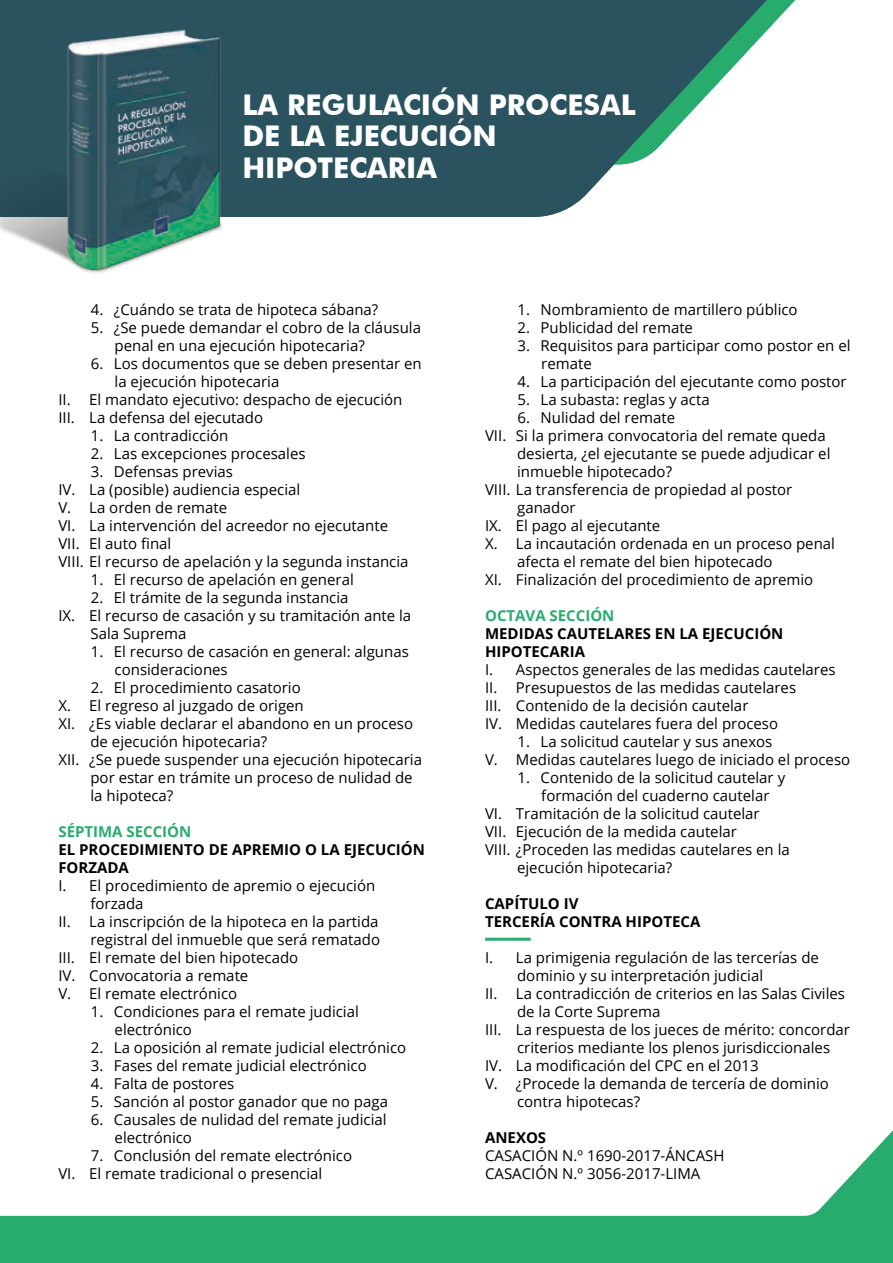
<style>
.page{position:relative;width:893px;height:1263px;background:#fff}
.page>*{position:absolute;margin:0;border:0;box-sizing:border-box;transform-origin:0 0}
.t1{font:700 28.5px/31.5px "Futura BT";color:#fff}
.t2{font:15px/18px "Open Sans";color:#000}
.t3{font:700 15px/18px "Open Sans";color:#000}
.t4{font:700 15px "Open Sans";color:#28ac6e}
</style>
<div class="page">
<img style="left:0;top:217px;width:107px;height:57px">
<img style="left:58px;top:217px;width:164px;height:54px">
<svg style="left:767px;top:0;width:28px;height:31px"></svg>
<svg style="left:0;top:0;width:767px;height:217px;background:#456972"></svg>
<svg style="left:1px;top:1130px;width:892px;height:133px"></svg>
<hr style="left:485px;top:938px;width:46px;height:3px;background:#28ac6e">
<svg style="left:0;top:1215px;width:1px;height:48px"></svg>
<h1 class="t1" style="left:242px;top:89px;width:395px">LA REGULACIÓN PROCESAL<br>DE LA EJECUCIÓN<br>HIPOTECARIA</h1>
<p class="t2" style="left:91px;top:300px;width:289px">4. ¿Cuándo se trata de hipoteca sábana?</p>
<p class="t2" style="left:115px;top:318px;width:308px;text-indent:-24px">5. ¿Se puede demandar el cobro de la cláusula penal en una ejecución hipotecaria?</p>
<p class="t2" style="left:91px;top:354px;width:332px">6. Los documentos que se deben presentar en</p>
<p class="t2" style="left:115px;top:372px;width:166px">la ejecución hipotecaria</p>
<p class="t2" style="left:58px;top:390px;width:346px">II. El mandato ejecutivo: despacho de ejecución</p>
<p class="t2" style="left:58px;top:408px;width:206px">III. La defensa del ejecutado</p>
<p class="t2" style="left:91px;top:426px;width:139px">1. La contradicción</p>
<p class="t2" style="left:91px;top:444px;width:216px">2. Las excepciones procesales</p>
<p class="t2" style="left:58px;top:462px;width:352px;text-indent:32px">3. Defensas previas<br>IV. La (posible) audiencia especial<br>V. La orden de remate<br>VI. La intervención del acreedor no ejecutante<br>VII. El auto final<br>VIII. El recurso de apelación y la segunda instancia</p>
<p class="t2" style="left:91px;top:570px;width:264px">1. El recurso de apelación en general</p>
<p class="t2" style="left:91px;top:588px;width:259px">2. El trámite de la segunda instancia</p>
<p class="t2" style="left:58px;top:606px;width:354px">IX. El recurso de casación y su tramitación ante la</p>
<p class="t2" style="left:90px;top:624px;width:98px">Sala Suprema</p>
<p class="t2" style="left:115px;top:642px;width:296px;text-indent:-24px">1. El recurso de casación en general: algunas consideraciones</p>
<p class="t2" style="left:91px;top:678px;width:211px">2. El procedimiento casatorio</p>
<p class="t2" style="left:58px;top:696px;width:247px">X. El regreso al juzgado de origen</p>
<p class="t2" style="left:58px;top:714px;width:356px">XI. ¿Es viable declarar el abandono en un proceso</p>
<p class="t2" style="left:90px;top:732px;width:178px">de ejecución hipotecaria?</p>
<p class="t2" style="left:58px;top:750px;width:365px">XII. ¿Se puede suspender una ejecución hipotecaria</p>
<p class="t2" style="left:90px;top:768px;width:324px">por estar en trámite un proceso de nulidad de</p>
<p class="t2" style="left:90px;top:786px;width:84px">la hipoteca?</p>
<p class="t4" style="left:58px;top:821px;width:135px">SÉPTIMA SECCIÓN</p>
<p class="t3" style="left:58px;top:840px;width:368px">EL PROCEDIMIENTO DE APREMIO O LA EJECUCIÓN<br>FORZADA</p>
<p class="t2" style="left:58px;top:876px;width:318px">I. El procedimiento de apremio o ejecución</p>
<p class="t2" style="left:90px;top:894px;width:55px">forzada</p>
<p class="t2" style="left:58px;top:912px;width:322px">II. La inscripción de la hipoteca en la partida</p>
<p class="t2" style="left:90px;top:930px;width:291px">registral del inmueble que será rematado</p>
<p class="t2" style="left:58px;top:948px;width:241px">III. El remate del bien hipotecado</p>
<p class="t2" style="left:58px;top:966px;width:191px">IV. Convocatoria a remate</p>
<p class="t2" style="left:58px;top:984px;width:180px">V. El remate electrónico</p>
<p class="t2" style="left:115px;top:1002px;width:246px;text-indent:-24px">1. Condiciones para el remate judicial electrónico</p>
<p class="t2" style="left:91px;top:1038px;width:317px">2. La oposición al remate judicial electrónico</p>
<p class="t2" style="left:91px;top:1056px;width:277px">3. Fases del remate judicial electrónico</p>
<p class="t2" style="left:91px;top:1074px;width:145px">4. Falta de postores</p>
<p class="t2" style="left:91px;top:1092px;width:299px">5. Sanción al postor ganador que no paga</p>
<p class="t2" style="left:115px;top:1110px;width:274px;text-indent:-24px">6. Causales de nulidad del remate judicial electrónico</p>
<p class="t2" style="left:58px;top:1146px;width:295px;text-indent:32px">7. Conclusión del remate electrónico<br>VI. El remate tradicional o presencial</p>
<p class="t2" style="left:518px;top:300px;width:282px">1. Nombramiento de martillero público</p>
<p class="t2" style="left:518px;top:318px;width:177px">2. Publicidad del remate</p>
<p class="t2" style="left:541px;top:336px;width:311px;text-indent:-24px">3. Requisitos para participar como postor en el remate</p>
<p class="t2" style="left:518px;top:372px;width:331px">4. La participación del ejecutante como postor</p>
<p class="t2" style="left:518px;top:390px;width:194px">5. La subasta: reglas y acta</p>
<p class="t2" style="left:518px;top:408px;width:159px">6. Nulidad del remate</p>
<p class="t2" style="left:485px;top:426px;width:342px">VII. Si la primera convocatoria del remate queda</p>
<p class="t2" style="left:517px;top:444px;width:315px">desierta, ¿el ejecutante se puede adjudicar el</p>
<p class="t2" style="left:517px;top:462px;width:157px">inmueble hipotecado?</p>
<p class="t2" style="left:485px;top:480px;width:309px">VIII. La transferencia de propiedad al postor</p>
<p class="t2" style="left:517px;top:498px;width:60px">ganador</p>
<p class="t2" style="left:485px;top:516px;width:177px">IX. El pago al ejecutante</p>
<p class="t2" style="left:485px;top:534px;width:351px">X. La incautación ordenada en un proceso penal</p>
<p class="t2" style="left:517px;top:552px;width:257px">afecta el remate del bien hipotecado</p>
<p class="t2" style="left:485px;top:570px;width:330px">XI. Finalización del procedimiento de apremio</p>
<p class="t4" style="left:485px;top:605px;width:131px">OCTAVA SECCIÓN</p>
<p class="t3" style="left:485px;top:624px;width:300px">MEDIDAS CAUTELARES EN LA EJECUCIÓN<br>HIPOTECARIA</p>
<p class="t2" style="left:485px;top:660px;width:352px">I. Aspectos generales de las medidas cautelares II. Presupuestos de las medidas cautelares<br>III. Contenido de la decisión cautelar<br>IV. Medidas cautelares fuera del proceso</p>
<p class="t2" style="left:485px;top:732px;width:367px;text-indent:32px">1. La solicitud cautelar y sus anexos<br>V. Medidas cautelares luego de iniciado el proceso</p>
<p class="t2" style="left:518px;top:768px;width:269px">1. Contenido de la solicitud cautelar y</p>
<p class="t2" style="left:541px;top:786px;width:230px">formación del cuaderno cautelar</p>
<p class="t2" style="left:485px;top:804px;width:276px">VI. Tramitación de la solicitud cautelar</p>
<p class="t2" style="left:485px;top:822px;width:253px">VII. Ejecución de la medida cautelar</p>
<p class="t2" style="left:485px;top:840px;width:306px">VIII. ¿Proceden las medidas cautelares en la</p>
<p class="t2" style="left:517px;top:858px;width:157px">ejecución hipotecaria?</p>
<p class="t3" style="left:485px;top:894px;width:217px">CAPÍTULO IV<br>TERCERÍA CONTRA HIPOTECA</p>
<p class="t2" style="left:485px;top:948px;width:335px">I. La primigenia regulación de las tercerías de</p>
<p class="t2" style="left:517px;top:966px;width:248px">dominio y su interpretación judicial</p>
<p class="t2" style="left:485px;top:984px;width:362px">II. La contradicción de criterios en las Salas Civiles</p>
<p class="t2" style="left:517px;top:1002px;width:145px">de la Corte Suprema</p>
<p class="t2" style="left:485px;top:1020px;width:366px">III. La respuesta de los jueces de mérito: concordar</p>
<p class="t2" style="left:517px;top:1038px;width:315px">criterios mediante los plenos jurisdiccionales</p>
<p class="t2" style="left:485px;top:1056px;width:275px">IV. La modificación del CPC en el 2013</p>
<p class="t2" style="left:485px;top:1074px;width:345px">V. ¿Procede la demanda de tercería de dominio</p>
<p class="t2" style="left:517px;top:1092px;width:125px">contra hipotecas?</p>
<p class="t3" style="left:485px;top:1128px;width:63px">ANEXOS</p>
<p class="t2" style="left:485px;top:1146px;width:241px">CASACIÓN N.º 1690-2017-ÁNCASH<br>CASACIÓN N.º 3056-2017-LIMA</p>
</div>
